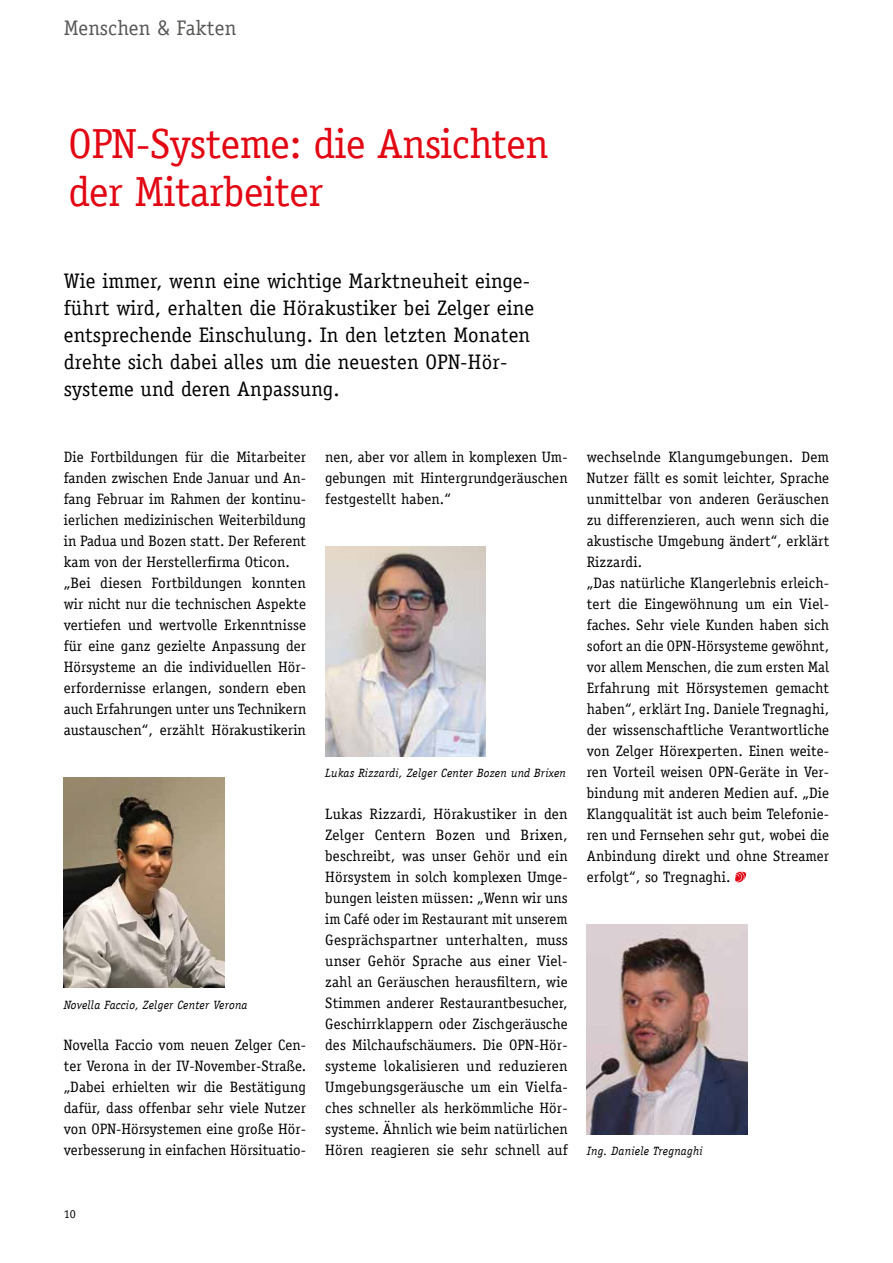
<style>
.page{position:relative;width:893px;height:1263px;background:#fff}
.page>*{position:absolute;margin:0;border:0;box-sizing:border-box;transform-origin:0 0}
.t1{font:42px/48px "Officina Serif";letter-spacing:-.01em;color:#e30613}
.t2{font:21px/27px "Officina Serif";letter-spacing:.01em;color:#000}
.t3{font:21px "Officina Serif";letter-spacing:.01em;color:#575756}
.t4{font:15px/21px "Officina Serif";letter-spacing:.005em;color:#000;text-align:justify}
.t5{font:italic 12px "Officina Serif";letter-spacing:.02em;color:#000}
.t6{font:12px "Officina Serif";color:#000}
</style>
<div class="page">
<svg style="left:735px;top:872px;width:11px;height:10px"></svg>
<img style="left:64px;top:777px;width:160px;height:210px">
<img style="left:325px;top:546px;width:161px;height:210px">
<img style="left:587px;top:924px;width:160px;height:210px">
<h2 class="t3" style="left:64px;top:16px;width:174px">Menschen &amp; Fakten</h2>
<h1 class="t1" style="left:69px;top:120px;width:482px">OPN-Systeme: die Ansichten der Mitarbeiter</h1>
<h2 class="t2" style="left:64px;top:267px;width:472px">Wie immer, wenn eine wichtige Marktneuheit einge&shy;führt wird, erhalten die Hörakustiker bei Zelger eine entsprechende Einschulung. In den letzten Monaten drehte sich dabei alles um die neuesten OPN-Hör&shy;systeme und deren Anpassung.</h2>
<p class="t4" style="left:64px;top:447px;width:244px;text-align:left">Die Fortbildungen für die Mitarbeiter fanden zwischen Ende Januar und An&shy;fang Februar im Rahmen der kontinu&shy;ierlichen medizinischen Weiterbildung in Padua und Bozen statt. Der Referent kam von der Herstellerfirma Oticon. „Bei diesen Fortbildungen konnten wir nicht nur die technischen Aspekte vertiefen und wertvolle Erkenntnisse für eine ganz gezielte Anpassung der Hörsysteme an die individuellen Hör&shy;erfordernisse erlangen, sondern eben auch Erfahrungen unter uns Technikern austauschen“, erzählt Hörakustikerin</p>
<p class="t5" style="left:64px;top:997px;width:185px">Novella Faccio, Zelger Center Verona</p>
<p class="t4" style="left:64px;top:1035px;width:244px">Novella Faccio vom neuen Zelger Cen&shy;ter Verona in der IV-November-Straße. „Dabei erhielten wir die Bestätigung dafür, dass offenbar sehr viele Nutzer von OPN-Hörsystemen eine große Hör&shy;verbesserung in einfachen Hörsituatio-</p>
<p class="t4" style="left:325px;top:447px;width:244px">nen, aber vor allem in komplexen Um&shy;gebungen mit Hintergrundgeräuschen festgestellt haben.“</p>
<p class="t5" style="left:325px;top:766px;width:242px">Lukas Rizzardi, Zelger Center Bozen und Brixen</p>
<p class="t4" style="left:325px;top:804px;width:244px">Lukas Rizzardi, Hörakustiker in den Zelger Centern Bozen und Brixen, beschreibt, was unser Gehör und ein Hörsystem in solch komplexen Umge&shy;bungen leisten müssen: „Wenn wir uns im Café oder im Restaurant mit unserem Gesprächspartner unterhalten, muss unser Gehör Sprache aus einer Viel&shy;zahl an Geräuschen herausfiltern, wie Stimmen anderer Restaurantbesucher, Geschirrklappern oder Zischgeräusche des Milchaufschäumers. Die OPN-Hör&shy;systeme lokalisieren und reduzieren Umgebungsgeräusche um ein Vielfa&shy;ches schneller als herkömmliche Hör&shy;systeme. Ähnlich wie beim natürlichen Hören reagieren sie sehr schnell auf</p>
<p class="t4" style="left:587px;top:447px;width:244px;text-align:left">wechselnde Klangumgebungen. Dem Nutzer fällt es somit leichter, Sprache unmittelbar von anderen Geräuschen zu differenzieren, auch wenn sich die akustische Umgebung ändert“, erklärt Rizzardi.<br>„Das natürliche Klangerlebnis erleich&shy;tert die Eingewöhnung um ein Viel&shy;faches. Sehr viele Kunden haben sich sofort an die OPN-Hörsysteme gewöhnt, vor allem Menschen, die zum ersten Mal Erfahrung mit Hörsystemen gemacht haben“, erklärt Ing. Daniele Tregnaghi, der wissenschaftliche Verantwortliche von Zelger Hörexperten. Einen weite&shy;ren Vorteil weisen OPN-Geräte in Ver&shy;bindung mit anderen Medien auf. „Die Klangqualität ist auch beim Telefonie&shy;ren und Fernsehen sehr gut, wobei die Anbindung direkt und ohne Streamer erfolgt“, so Tregnaghi.</p>
<p class="t5" style="left:587px;top:1144px;width:118px">Ing. Daniele Tregnaghi</p>
<p class="t6" style="left:64px;top:1207px;width:13px">10</p>
</div>
